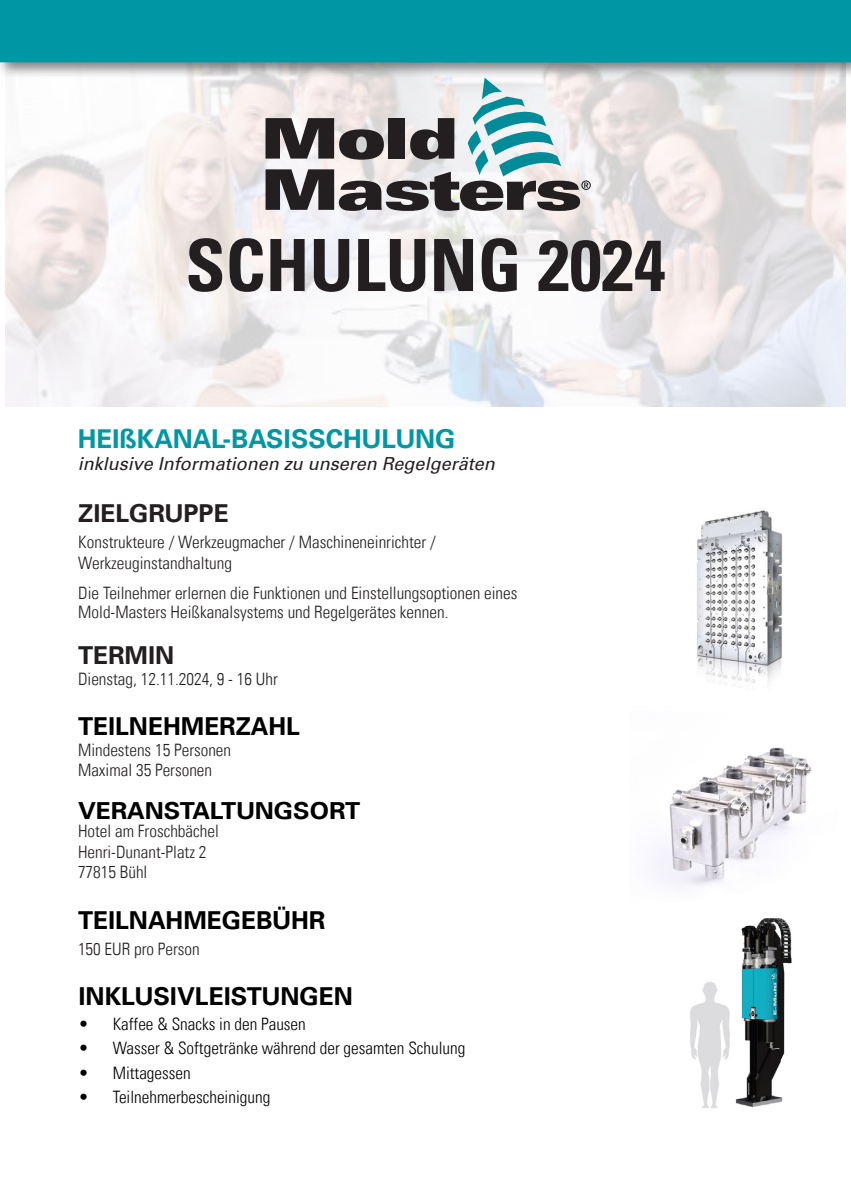
<style>
.page{position:relative;width:851px;height:1202px;background:#fff}
.page>*{position:absolute;margin:0;border:0;box-sizing:border-box;transform-origin:0 0}
.t1{font:72px "Univers Com 67 Bold Cond";color:#231f20}
.t2{font:700 26px "Univers Com 65";color:#0097a4}
.t3{font:700 24.8px "Univers Com 65";color:#000001}
.t4{font:700 24.8px "Univers Com 65";color:#231f20}
.t5{font:700 23.6px "Univers Com 65";color:#000001;scale:1.05 1}
.t6{font:italic 18px "Univers Com 55";color:#231f20}
.t7{font:17.2px/20.6px "Univers Com 47 Light Cond";color:#231f20}
.t8{font:17.2px "Univers Com 47 Light Cond";color:#000001}
</style>
<div class="page">
<img style="left:6px;top:79px;width:839px;height:327px">
<img style="left:690px;top:918px;width:102px;height:190px">
<img style="left:654px;top:747px;width:158px;height:139px">
<img style="left:697px;top:510px;width:85px;height:173px">
<div style="left:0;top:0;width:850px;height:79px;background:#545759;opacity:.75"></div>
<div style="left:0;top:0;width:850px;height:62px;background:#0097a4"></div>
<svg style="left:265px;top:78px;width:325px;height:133px"></svg>
<p class="t1" style="left:185px;top:221px;width:481px">SCHULUNG 2024</p>
<p class="t2" style="left:78px;top:424px;width:379px">HEIßKANAL-BASISSCHULUNG</p>
<p class="t6" style="left:78px;top:453px;width:418px">inklusive Informationen zu unseren Regelgeräten</p>
<p class="t4" style="left:78px;top:499px;width:152px">ZIELGRUPPE</p>
<p class="t7" style="left:78px;top:532px;width:359px">Konstrukteure / Werkzeugmacher / Maschineneinrichter /<br>Werkzeuginstandhaltung</p>
<p class="t7" style="left:78px;top:583px;width:440px;line-height:19px">Die Teilnehmer erlernen die Funktionen und Einstellungsoptionen eines<br>Mold-Masters Heißkanalsystems und Regelgerätes kennen.</p>
<p class="t4" style="left:78px;top:641px;width:98px">TERMIN</p>
<p class="t7" style="left:78px;top:668px;width:201px">Dienstag, 12.11.2024, 9 - 16 Uhr</p>
<p class="t3" style="left:78px;top:711px;width:223px">TEILNEHMERZAHL</p>
<p class="t7" style="left:78px;top:739px;width:155px">Mindestens 15 Personen<br>Maximal 35 Personen</p>
<p class="t5" style="left:78px;top:796px;width:270px">VERANSTALTUNGSORT</p>
<p class="t7" style="left:78px;top:821px;width:142px">Hotel am Froschbächel<br>Henri-Dunant-Platz 2<br>77815 Bühl</p>
<p class="t3" style="left:78px;top:905px;width:249px">TEILNAHMEGEBÜHR</p>
<p class="t7" style="left:78px;top:938px;width:123px">150 EUR pro Person</p>
<p class="t3" style="left:78px;top:982px;width:276px">INKLUSIVLEISTUNGEN</p>
<p class="t8" style="left:78px;top:1013px;width:229px">• Kaffee &amp; Snacks in den Pausen</p>
<p class="t8" style="left:78px;top:1038px;width:388px">• Wasser &amp; Softgetränke während der gesamten Schulung</p>
<p class="t8" style="left:78px;top:1062px;width:114px">• Mittagessen</p>
<p class="t8" style="left:78px;top:1087px;width:193px">• Teilnehmerbescheinigung</p>
</div>
